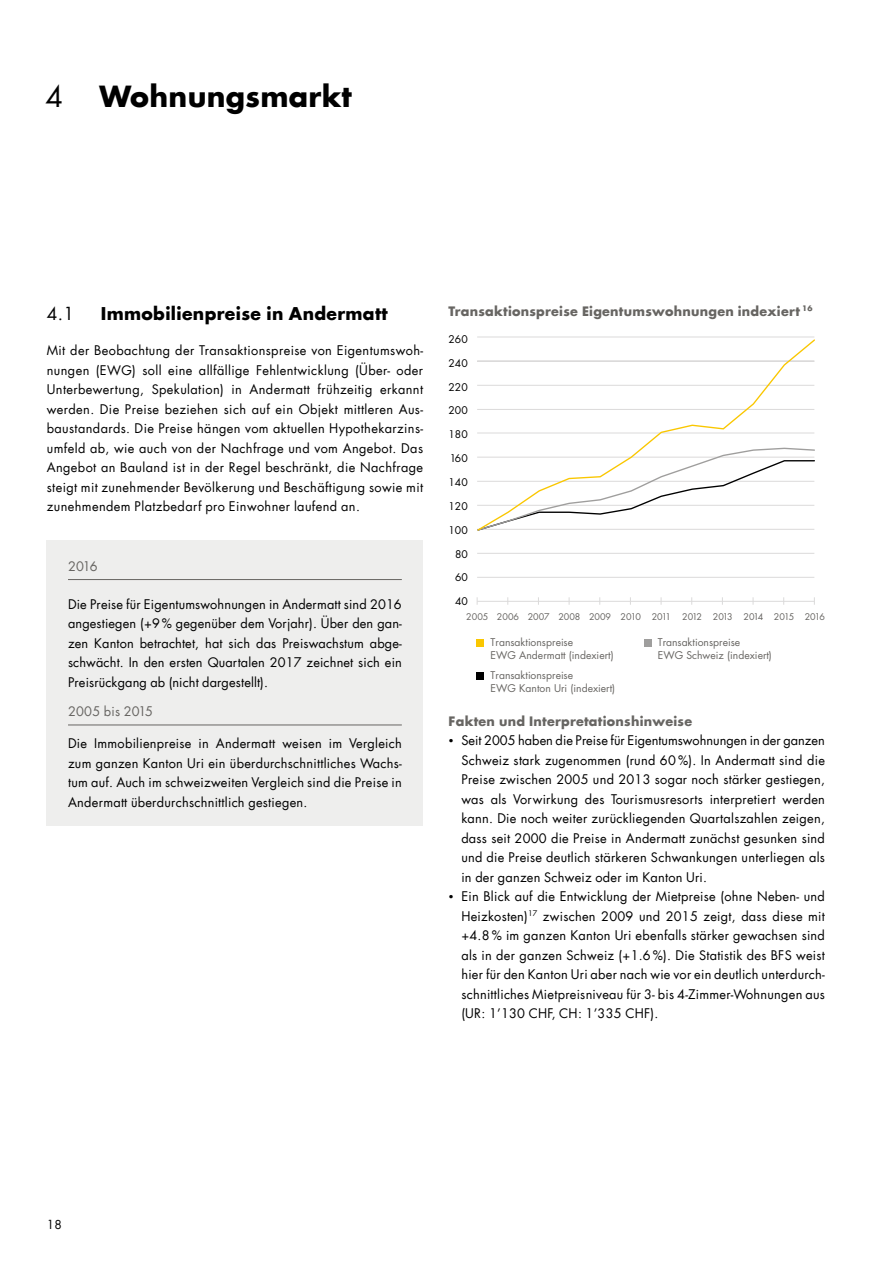
<style>
.page{position:relative;width:893px;height:1263px;background:#fff}
.page>*{position:absolute;margin:0;border:0;box-sizing:border-box;transform-origin:0 0}
.t1{font:700 28.5px "UKB Futura";letter-spacing:.01em;color:#000}
.t2{font:28.5px "UKB Futura";color:#000}
.t3{font:700 17.25px "UKB Futura";letter-spacing:.02em;color:#000}
.t4{font:17.25px "UKB Futura";color:#000}
.t5{font:12.75px/19.5px "UKB Futura";letter-spacing:.02em;color:#000;text-align:justify}
.t6{font:700 12.75px "UKB Futura";letter-spacing:.02em;color:#676562}
.t7{font:12.75px "UKB Futura";letter-spacing:.02em;color:#676562}
.t8{font:12px "UKB Futura";color:#000}
.t9{font:10.35px/12.5px "UKB Futura";color:#676562}
.t10{font:10.35px "UKB Futura";color:#000}
.t11{font:9px "UKB Futura";color:#676562}
.s1{font-size:9px}
</style>
<div class="page">
<div style="left:47px;top:540px;width:376px;height:286px;background:#eeeeed"></div>
<hr style="left:68px;top:579px;width:334px;height:1px;background:#676562">
<hr style="left:68px;top:725px;width:334px;height:1px;background:#676562">
<hr style="left:477px;top:601px;width:337px;height:1px;background:#dbdada">
<hr style="left:477px;top:577px;width:337px;height:1px;background:#dbdada">
<hr style="left:477px;top:553px;width:337px;height:1px;background:#dbdada">
<hr style="left:477px;top:336px;width:337px;height:1px;background:#dbdada">
<div style="left:477px;top:639px;width:7px;height:7px;background:#fac700"></div>
<div style="left:644px;top:639px;width:7px;height:7px;background:#9f9e9d"></div>
<div style="left:477px;top:672px;width:7px;height:7px;background:#000"></div>
<svg style="left:477px;top:339px;width:338px;height:192px"></svg>
<h1 class="t2" style="left:46px;top:77px;width:19px">4</h1>
<h1 class="t1" style="left:100px;top:77px;width:254px">Wohnungsmarkt</h1>
<h2 class="t4" style="left:47px;top:302px;width:29px">4.1</h2>
<h2 class="t3" style="left:101px;top:302px;width:289px">Immobilienpreise in Andermatt</h2>
<p class="t5" style="left:47px;top:340px;width:378px">Mit der Beobachtung der Transaktionspreise von Eigentumswoh&shy;nungen (EWG) soll eine allfällige Fehlentwicklung (Über- oder Unterbewertung, Spekulation) in Andermatt frühzeitig erkannt werden. Die Preise beziehen sich auf ein Objekt mittleren Aus&shy;baustandards. Die Preise hängen vom aktuellen Hypothekarzins&shy;umfeld ab, wie auch von der Nachfrage und vom Angebot. Das Angebot an Bauland ist in der Regel beschränkt, die Nachfrage steigt mit zunehmender Bevölkerung und Beschäftigung sowie mit zunehmendem Platzbedarf pro Einwohner laufend an.</p>
<p class="t7" style="left:68px;top:557px;width:31px">2016</p>
<p class="t5" style="left:68px;top:594px;width:335px">Die Preise für Eigentumswohnungen in Andermatt sind 2016 angestiegen (+9% gegenüber dem Vorjahr). Über den gan&shy;zen Kanton betrachtet, hat sich das Preiswachstum abge&shy;schwächt. In den ersten Quartalen 2017 zeichnet sich ein Preisrückgang ab (nicht dargestellt).</p>
<p class="t7" style="left:68px;top:703px;width:86px">2005 bis 2015</p>
<p class="t5" style="left:68px;top:734px;width:335px">Die Immobilienpreise in Andermatt weisen im Vergleich zum ganzen Kanton Uri ein überdurchschnittliches Wachs&shy;tum auf. Auch im schweizweiten Vergleich sind die Preise in Andermatt überdurchschnittlich gestiegen.</p>
<p class="t6" style="left:449px;top:302px;width:365px">Transaktionspreise Eigentumswohnungen indexiert <sup>16</sup></p>
<p class="t10" style="left:449px;top:332px;width:21px">260</p>
<p class="t10" style="left:449px;top:356px;width:21px">240</p>
<p class="t10" style="left:449px;top:380px;width:21px">220</p>
<p class="t10" style="left:449px;top:403px;width:21px">200</p>
<p class="t10" style="left:449px;top:427px;width:21px">180</p>
<p class="t10" style="left:450px;top:451px;width:19px">160</p>
<p class="t10" style="left:449px;top:475px;width:21px">140</p>
<p class="t10" style="left:449px;top:499px;width:21px">120</p>
<p class="t10" style="left:449px;top:523px;width:21px">100</p>
<p class="t10" style="left:455px;top:547px;width:14px">80</p>
<p class="t10" style="left:455px;top:570px;width:14px">60</p>
<p class="t10" style="left:455px;top:594px;width:14px">40</p>
<p class="t11" style="left:466px;top:610px;width:360px">2005 2006 2007 2008 2009 2010 2011 2012 2013 2014 2015 2016</p>
<p class="t9" style="left:491px;top:636px;width:125px">Transaktionspreise<br>EWG Andermatt (indexiert)</p>
<p class="t9" style="left:491px;top:669px;width:126px">Transaktionspreise<br>EWG Kanton Uri (indexiert)</p>
<p class="t9" style="left:658px;top:636px;width:116px">Transaktionspreise<br>EWG Schweiz (indexiert)</p>
<p class="t6" style="left:449px;top:712px;width:245px">Fakten und Interpretationshinweise</p>
<p class="t5" style="left:461px;top:730px;width:365px;text-indent:-13px"><span class="s1">•</span> Seit 2005 haben die Preise für Eigentumswohnungen in der ganzen Schweiz stark zugenommen (rund 60 %). In Andermatt sind die Preise zwischen 2005 und 2013 sogar noch stärker gestiegen, was als Vorwirkung des Tourismusresorts interpretiert werden kann. Die noch weiter zurückliegenden Quartalszahlen zeigen, dass seit 2000 die Preise in Andermatt zunächst gesunken sind und die Preise deutlich stärkeren Schwankungen unterliegen als in der ganzen Schweiz oder im Kanton Uri.</p>
<p class="t5" style="left:461px;top:886px;width:365px;text-indent:-13px"><span class="s1">•</span> Ein Blick auf die Entwicklung der Mietpreise (ohne Neben- und Heizkosten)<sup>17</sup> zwischen 2009 und 2015 zeigt, dass diese mit +4.8 % im ganzen Kanton Uri ebenfalls stärker gewachsen sind als in der ganzen Schweiz (+1.6 %). Die Statistik des BFS weist hier für den Kanton Uri aber nach wie vor ein deutlich unterdurch&shy;schnittliches Mietpreisniveau für 3- bis 4-Zimmer-Wohnungen aus (UR: 1’130 CHF, CH: 1’335 CHF).</p>
<p class="t8" style="left:47px;top:1216px;width:17px">18</p>
</div>
